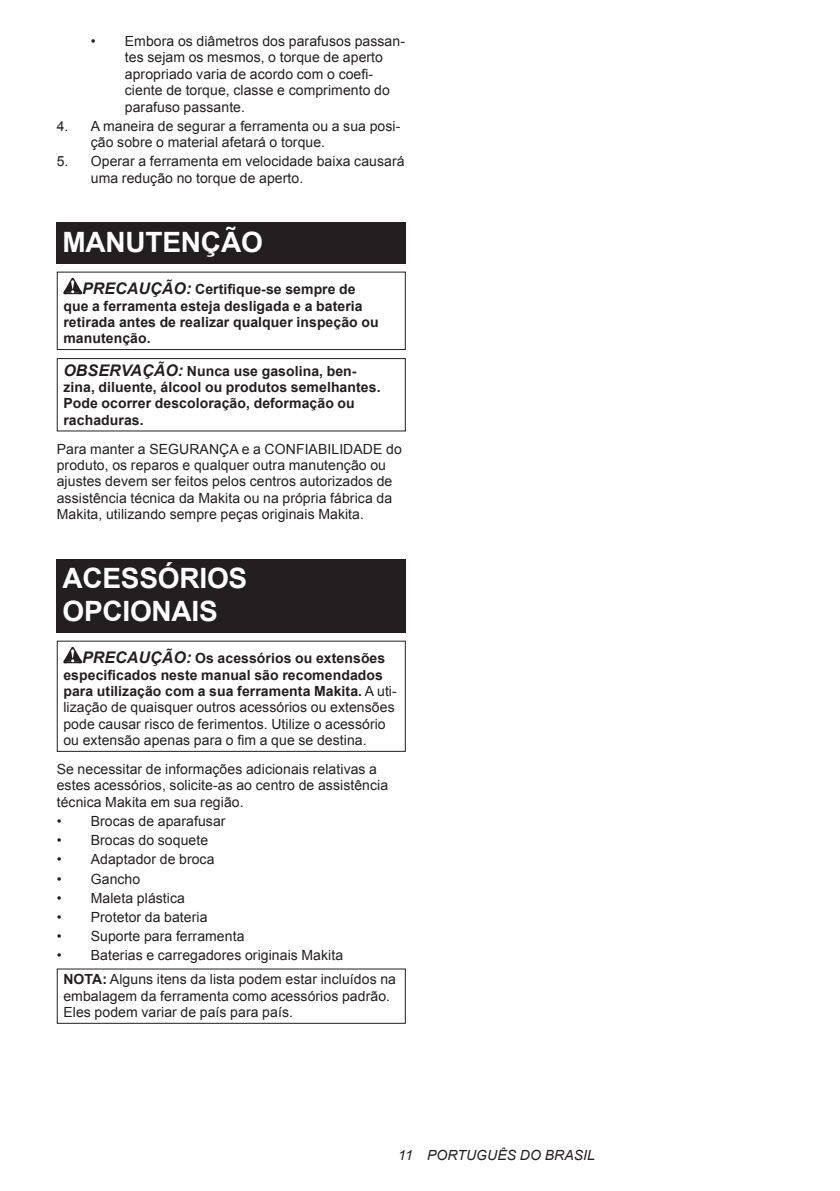
<style>
.page{position:relative;width:840px;height:1191px;background:#fff}
.page>*{position:absolute;margin:0;border:0;box-sizing:border-box;transform-origin:0 0}
.t1{font:700 28px/32.8px "Arial";letter-spacing:-.01em;color:#fff}
.t2{font:14px/16.4px "Arial";letter-spacing:.005em;color:#231f20}
.t3{font:700 14px/16.4px "Arial";letter-spacing:.005em;color:#231f20}
.t4{font:italic 14px "Arial";letter-spacing:.005em;color:#231f20}
.s1{font-style:italic;font-size:16px}
.s2{font-weight:700;font-style:italic;font-size:16px}
.s3{font-weight:700}
</style>
<div class="page">
<div style="left:57px;top:222px;width:348px;height:41px;background:#231f20"></div>
<svg style="left:63px;top:278px;width:19px;height:16px"></svg>
<div style="left:57px;top:272px;width:348px;height:78px;border:1px solid #231f20"></div>
<div style="left:57px;top:358px;width:348px;height:73px;border:1px solid #231f20"></div>
<div style="left:57px;top:559px;width:348px;height:73px;background:#231f20"></div>
<svg style="left:63px;top:647px;width:19px;height:16px"></svg>
<div style="left:57px;top:640px;width:348px;height:112px;border:1px solid #231f20"></div>
<p class="t2" style="left:125px;top:33px;width:281px;text-indent:-34px">• Embora os diâmetros dos parafusos passan&shy;tes sejam os mesmos, o torque de aperto apropriado varia de acordo com o coefi&shy;ciente de torque, classe e comprimento do parafuso passante.</p>
<p class="t2" style="left:91px;top:118px;width:311px;text-indent:-34px">4. A maneira de segurar a ferramenta ou a sua posi&shy;ção sobre o material afetará o torque.</p>
<p class="t2" style="left:91px;top:153px;width:315px;text-indent:-34px">5. Operar a ferramenta em velocidade baixa causará uma redução no torque de aperto.</p>
<h1 class="t1" style="left:62px;top:227px;width:202px">MANUTENÇÃO</h1>
<p class="t3" style="left:63px;top:281px;width:316px;text-indent:19px"><span class="s1">PRECAUÇÃO:</span> Certifique-se sempre de que a ferramenta esteja desligada e a bateria retirada antes de realizar qualquer inspeção ou manutenção.</p>
<p class="t3" style="left:63px;top:363px;width:318px"><span class="s1">OBSERVAÇÃO:</span> Nunca use gasolina, ben&shy;zina, diluente, álcool ou produtos semelhantes.<br>Pode ocorrer descoloração, deformação ou rachaduras.</p>
<p class="t2" style="left:57px;top:440px;width:346px">Para manter a SEGURANÇA e a CONFIABILIDADE do produto, os reparos e qualquer outra manutenção ou ajustes devem ser feitos pelos centros autorizados de assistência técnica da Makita ou na própria fábrica da Makita, utilizando sempre peças originais Makita.</p>
<h1 class="t1" style="left:62px;top:563px;width:186px">ACESSÓRIOS<br>OPCIONAIS</h1>
<p class="t2" style="left:63px;top:650px;width:335px;text-indent:19px"><span class="s2">PRECAUÇÃO:</span> <span class="s3">Os acessórios ou extensões especificados neste manual são recomendados para utilização com a sua ferramenta Makita.</span> A uti&shy;lização de quaisquer outros acessórios ou extensões pode causar risco de ferimentos. Utilize o acessório ou extensão apenas para o fim a que se destina.</p>
<p class="t2" style="left:57px;top:761px;width:333px">Se necessitar de informações adicionais relativas a estes acessórios, solicite-as ao centro de assistência técnica Makita em sua região.</p>
<p class="t2" style="left:57px;top:813px;width:170px">• Brocas de aparafusar</p>
<p class="t2" style="left:57px;top:832px;width:153px">• Brocas do soquete</p>
<p class="t2" style="left:57px;top:851px;width:159px">• Adaptador de broca</p>
<p class="t2" style="left:57px;top:870px;width:85px">• Gancho</p>
<p class="t2" style="left:57px;top:889px;width:130px">• Maleta plástica</p>
<p class="t2" style="left:57px;top:909px;width:152px">• Protetor da bateria</p>
<p class="t2" style="left:57px;top:928px;width:189px">• Suporte para ferramenta</p>
<p class="t2" style="left:63px;top:943px;width:334px;line-height:23.8px;text-indent:-7px">• Baterias e carregadores originais Makita<br><span class="s3">NOTA:</span> Alguns itens da lista podem estar incluídos na</p>
<p class="t2" style="left:63px;top:987px;width:328px">embalagem da ferramenta como acessórios padrão.<br>Eles podem variar de país para país.</p>
<p class="t4" style="left:398px;top:1146px;width:198px">11 PORTUGUÊS DO BRASIL</p>
</div>
